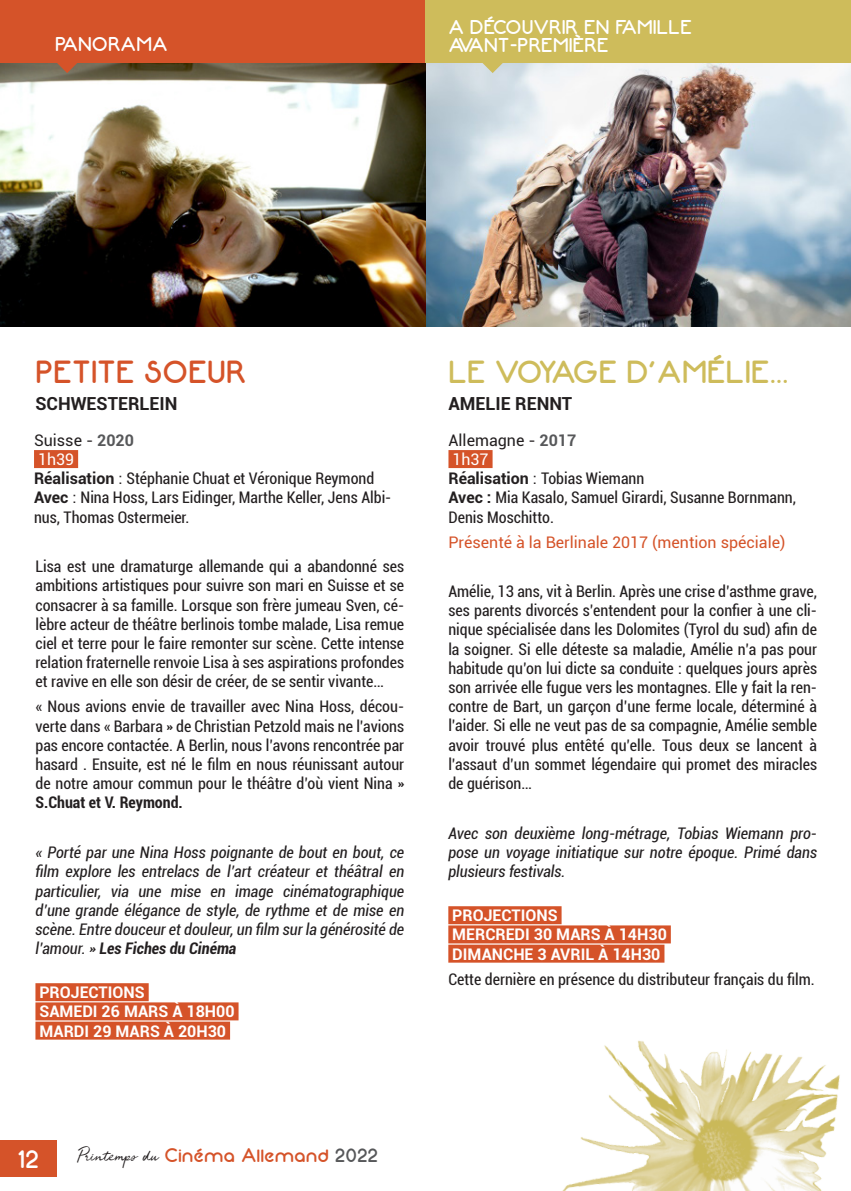
<style>
.page{position:relative;width:851px;height:1191px;background:#fff}
.page>*{position:absolute;margin:0;border:0;box-sizing:border-box;transform-origin:0 0}
.TITRE_FILM{font:32px "Neon 80 s";color:#cebc5b}
.TITRE_FILM-2{font:32px "Neon 80 s";color:#d55329}
.t1{font:26px "Neon 80 s";color:#fff}
.t2{font:20px "Neon 80 s";color:#fff}
.t3{font:19.8px "Neon 80 s";color:#d55329}
.t4{font:700 18px "Roboto";color:#231f20}
.TXT_ROBOTO{font:condensed 16px/19.2px "Roboto";color:#231f20;text-align:justify}
.TXT_ROBOTO-2{font:italic condensed 16px/19.2px "Roboto";color:#231f20;text-align:justify}
.t5{font:700 16px "Roboto";color:#fff}
.t6{font:16px "Roboto";color:#d55329}
.t7{font:16px "Roboto";color:#231f20}
.t8{font:16px "Roboto";color:#fff}
.s1{font-weight:700;color:#57585a}
.s2{font-weight:700;font-stretch:normal}
.s3{font-stretch:normal}
.s4{font-weight:700}
.s5{font-family:"Jelytta";font-size:14.2px;color:#231f20}
.s6{color:#57585a}
</style>
<div class="page">
<div style="left:0;top:1140px;width:57px;height:36px;background:#d55329"></div>
<img style="left:0;top:63px;width:850px;height:263px">
<div style="left:0;top:0;width:425px;height:63px;background:#d55329"></div>
<div style="left:425px;top:0;width:425px;height:63px;background:#cebc5b"></div>
<svg style="left:482px;top:63px;width:21px;height:10px"></svg>
<div style="left:35px;top:983px;width:114px;height:18px;background:#d55329"></div>
<div style="left:35px;top:1002px;width:203px;height:18px;background:#d55329"></div>
<div style="left:35px;top:1021px;width:195px;height:18px;background:#d55329"></div>
<div style="left:448px;top:906px;width:113px;height:18px;background:#d55329"></div>
<div style="left:448px;top:925px;width:222px;height:18px;background:#d55329"></div>
<div style="left:448px;top:944px;width:216px;height:18px;background:#d55329"></div>
<div style="left:34px;top:450px;width:44px;height:18px;background:#d55329"></div>
<div style="left:448px;top:450px;width:44px;height:18px;background:#d55329"></div>
<svg style="left:57px;top:63px;width:21px;height:10px"></svg>
<img style="left:562px;top:1040px;width:278px;height:151px">
<p class="t2" style="left:55px;top:33px;width:114px">PANORAMA</p>
<p class="t2" style="left:448px;top:16px;width:245px">A DÉCOUVRIR EN FAMILLE</p>
<p class="t2" style="left:448px;top:34px;width:162px">AVANT-PREMIÈRE</p>
<p class="TITRE_FILM-2" style="left:35px;top:354px;width:212px">PETITE SOEUR</p>
<p class="t4" style="left:35px;top:391px;width:144px">SCHWESTERLEIN</p>
<p class="t7" style="left:34px;top:429px;width:101px">Suisse - <span class="s1">2020</span></p>
<p class="t8" style="left:38px;top:448px;width:38px">1h39</p>
<p class="TXT_ROBOTO" style="left:34px;top:468px;width:342px"><span class="s2">Réalisation</span> <span class="s3">:</span> Stéphanie Chuat et Véronique Reymond</p>
<p class="TXT_ROBOTO" style="left:34px;top:487px;width:359px"><span class="s2">Avec</span> <span class="s3">:</span> Nina Hoss, Lars Eidinger, Marthe Keller, Jens Albi&shy;nus, Thomas Ostermeier.</p>
<p class="TXT_ROBOTO" style="left:35px;top:556px;width:370px">Lisa est une dramaturge allemande qui a abandonné ses ambitions artistiques pour suivre son mari en Suisse et se consacrer à sa famille. Lorsque son frère jumeau Sven, cé&shy;lèbre acteur de théâtre berlinois tombe malade, Lisa remue ciel et terre pour le faire remonter sur scène. Cette intense relation fraternelle renvoie Lisa à ses aspirations profondes et ravive en elle son désir de créer, de se sentir vivante…</p>
<p class="TXT_ROBOTO" style="left:35px;top:696px;width:370px">« Nous avions envie de travailler avec Nina Hoss, décou&shy;verte dans « Barbara » de Christian Petzold mais ne l’avions pas encore contactée. A Berlin, nous l’avons rencontrée par hasard . Ensuite, est né le film en nous réunissant autour de notre amour commun pour le théâtre d’où vient Nina » <span class="s4">S.Chuat et V. Reymond.</span></p>
<p class="TXT_ROBOTO-2" style="left:35px;top:842px;width:370px">« Porté par une Nina Hoss poignante de bout en bout, ce film explore les entrelacs de l’art créateur et théâtral en particulier, via une mise en image cinématographique d’une grande élégance de style, de rythme et de mise en scène. Entre douceur et douleur, un film sur la générosité de l’amour. » <span class="s4">Les Fiches du Cinéma</span></p>
<p class="t5" style="left:39px;top:981px;width:107px">PROJECTIONS</p>
<p class="t5" style="left:39px;top:1000px;width:196px">SAMEDI 26 MARS À 18H00</p>
<p class="t5" style="left:39px;top:1019px;width:188px">MARDI 29 MARS À 20H30</p>
<h2 class="t1" style="left:17px;top:1144px;width:23px">12</h2>
<p class="t3" style="left:76px;top:1144px;width:303px"><span class="s5">Printemps du</span> Cinéma Allemand <span class="s6">2022</span></p>
<p class="TITRE_FILM" style="left:448px;top:354px;width:342px">LE VOYAGE D’AMÉLIE…</p>
<p class="t4" style="left:448px;top:391px;width:125px">AMELIE RENNT</p>
<p class="t7" style="left:448px;top:429px;width:129px">Allemagne - <span class="s1">2017</span></p>
<p class="t8" style="left:452px;top:448px;width:38px">1h37</p>
<p class="TXT_ROBOTO" style="left:448px;top:468px;width:197px"><span class="s2">Réalisation</span> <span class="s3">:</span> Tobias Wiemann</p>
<p class="TXT_ROBOTO" style="left:448px;top:487px;width:349px"><span class="s2">Avec :</span> Mia Kasalo, Samuel Girardi, Susanne Bornmann,<br>Denis Moschitto.</p>
<p class="t6" style="left:448px;top:530px;width:338px">Présenté à la Berlinale 2017 (mention spéciale)</p>
<p class="TXT_ROBOTO" style="left:448px;top:581px;width:370px">Amélie, 13 ans, vit à Berlin. Après une crise d’asthme grave, ses parents divorcés s’entendent pour la confier à une cli&shy;nique spécialisée dans les Dolomites (Tyrol du sud) afin de la soigner. Si elle déteste sa maladie, Amélie n’a pas pour habitude qu’on lui dicte sa conduite : quelques jours après son arrivée elle fugue vers les montagnes. Elle y fait la ren&shy;contre de Bart, un garçon d’une ferme locale, déterminé à l’aider. Si elle ne veut pas de sa compagnie, Amélie semble avoir trouvé plus entêté qu’elle. Tous deux se lancent à l’assaut d’un sommet légendaire qui promet des miracles de guérison…</p>
<p class="TXT_ROBOTO-2" style="left:448px;top:823px;width:370px">Avec son deuxième long-métrage, Tobias Wiemann pro&shy;pose un voyage initiatique sur notre époque. Primé dans plusieurs festivals.</p>
<p class="t5" style="left:452px;top:904px;width:107px">PROJECTIONS</p>
<p class="t5" style="left:452px;top:923px;width:216px">MERCREDI 30 MARS À 14H30</p>
<p class="t5" style="left:452px;top:942px;width:210px">DIMANCHE 3 AVRIL À 14H30</p>
<p class="TXT_ROBOTO" style="left:448px;top:968px;width:368px">Cette dernière en présence du distributeur français du film.</p>
</div>
